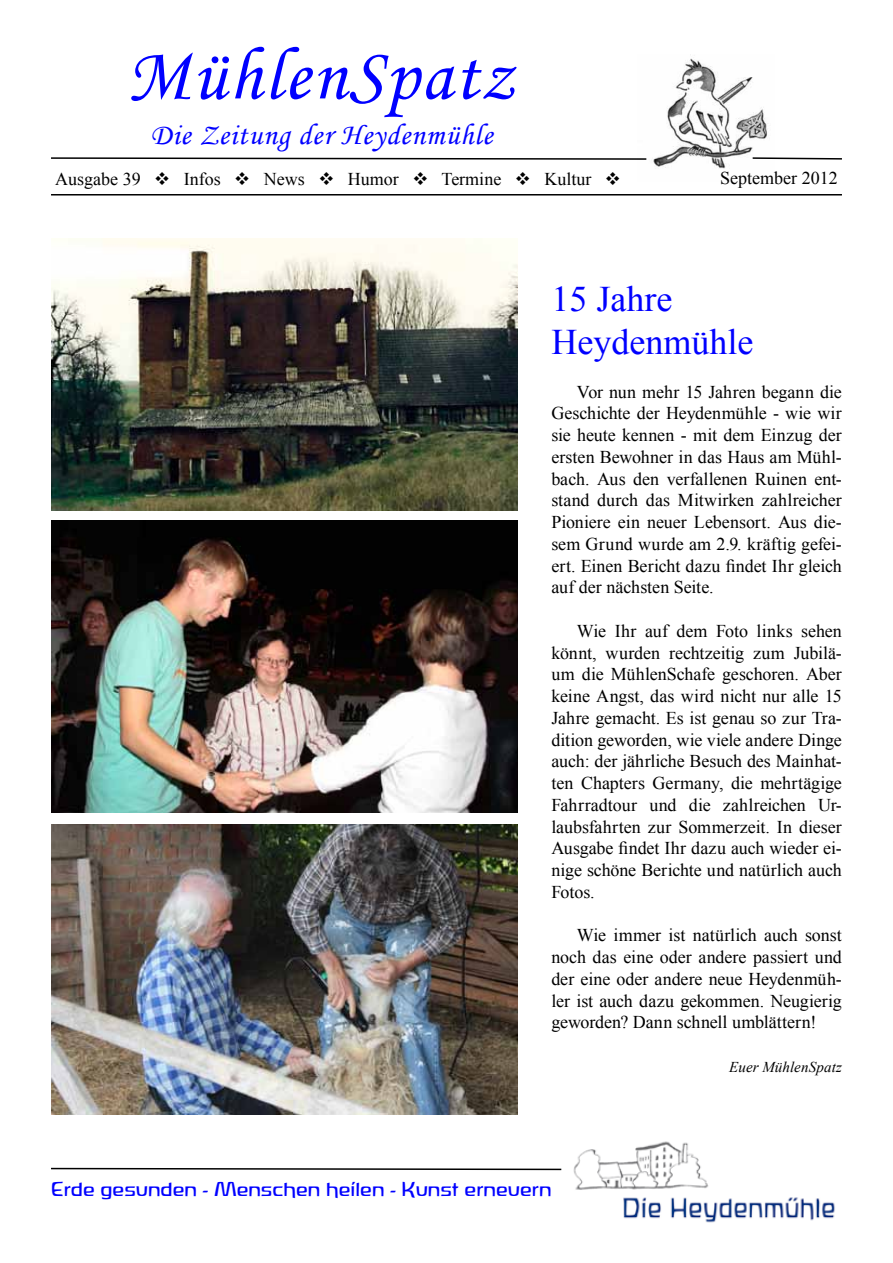
<style>
.page{position:relative;width:893px;height:1263px;background:#fff}
.page>*{position:absolute;margin:0;border:0;box-sizing:border-box;transform-origin:0 0}
.t1{font:75px "Monotype Corsiva";letter-spacing:.03em;color:#00f}
.t2{font:36px/43.5px "Times New Roman";color:#00f}
.t3{font:30px "Monotype Corsiva";letter-spacing:.03em;color:#00f}
.t4{font:21px "Ro Weide";color:#00f}
.t5{font:18px/21.8px "Times New Roman";color:#000;text-align:justify}
.t6{font:italic 15px "Times New Roman";letter-spacing:.01em;color:#000}
</style>
<div class="page">
<img style="left:653px;top:54px;width:114px;height:115px">
<svg style="left:51px;top:1167px;width:511px;height:4px"></svg>
<svg style="left:51px;top:157px;width:596px;height:3px"></svg>
<svg style="left:751px;top:157px;width:91px;height:3px"></svg>
<hr style="left:51px;top:194px;width:791px;height:1px;background:#000">
<img style="left:573px;top:1141px;width:262px;height:82px">
<img style="left:51px;top:825px;width:467px;height:289px">
<img style="left:51px;top:521px;width:467px;height:292px">
<img style="left:51px;top:238px;width:467px;height:272px">
<h1 class="t1" style="left:127px;top:30px;width:388px">MühlenSpatz</h1>
<h3 class="t3" style="left:151px;top:117px;width:343px">Die Zeitung der Heydenmühle</h3>
<p class="t5" style="left:55px;top:167px;width:567px">Ausgabe 39 ❖ Infos ❖ News ❖ Humor ❖ Termine ❖ Kultur ❖</p>
<p class="t5" style="left:720px;top:167px;width:119px">September 2012</p>
<h2 class="t2" style="left:551px;top:276px;width:203px">15 Jahre<br>Heydenmühle</h2>
<p class="t5" style="left:551px;top:380px;width:292px;text-indent:26px">Vor nun mehr 15 Jahren begann die Geschichte der Heydenmühle - wie wir sie heute kennen - mit dem Einzug der ersten Bewohner in das Haus am Mühl&shy;bach. Aus den verfallenen Ruinen ent&shy;stand durch das Mitwirken zahlreicher Pioniere ein neuer Lebensort. Aus die&shy;sem Grund wurde am 2.9. kräftig gefei&shy;ert. Einen Bericht dazu findet Ihr gleich auf der nächsten Seite.</p>
<p class="t5" style="left:551px;top:620px;width:292px;text-indent:26px">Wie Ihr auf dem Foto links sehen könnt, wurden rechtzeitig zum Jubilä&shy;um die MühlenSchafe geschoren. Aber keine Angst, das wird nicht nur alle 15<br>Jahre gemacht. Es ist genau so zur Tra&shy;dition geworden, wie viele andere Dinge auch: der jährliche Besuch des Mainhat&shy;ten Chapters Germany, die mehrtägige Fahrradtour und die zahlreichen Ur&shy;laubsfahrten zur Sommerzeit. In dieser Ausgabe findet Ihr dazu auch wieder ei&shy;nige schöne Berichte und natürlich auch Fotos.</p>
<p class="t5" style="left:551px;top:924px;width:292px;text-indent:26px">Wie immer ist natürlich auch sonst noch das eine oder andere passiert und der eine oder andere neue Heydenmüh&shy;ler ist auch dazu gekommen. Neugierig geworden? Dann schnell umblättern!</p>
<p class="t6" style="left:729px;top:1056px;width:114px">Euer MühlenSpatz</p>
<p class="t4" style="left:51px;top:1177px;width:502px">Erde gesunden - Menschen heilen - Kunst erneuern</p>
</div>
